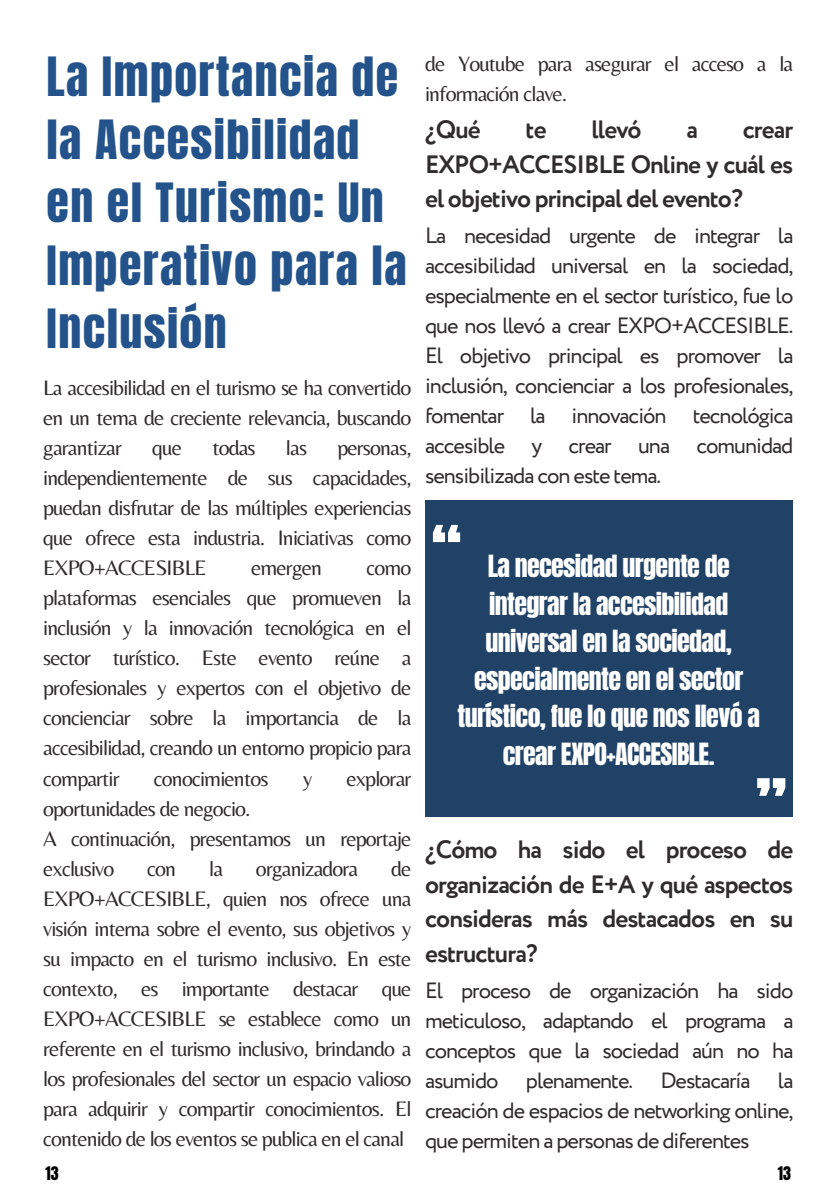
<style>
.page{position:relative;width:836px;height:1196px;background:#fff}
.page>*{position:absolute;margin:0;border:0;box-sizing:border-box;transform-origin:0 0}
.t1{font:68px "Anton";color:#fff}
.t2{font:66px "Anton";color:#fff}
.t3{font:46px/63px "Anton";letter-spacing:.03em;color:#23538a}
.t4{font:26px/37.6px "Anton";letter-spacing:-.025em;color:#fff;text-align:center}
.t5{font:700 25px/34.4px "Circe";letter-spacing:-.035em;color:#2f2c2b;text-align:justify}
.t6{font:22px/30px "Circe";letter-spacing:-.045em;color:#2f2c2b;text-align:justify}
.t7{font:21.8px/30px "Belleza";letter-spacing:-.04em;color:#2f2c2b;text-align:justify}
.t8{font:16px "Anton";color:#000}
</style>
<div class="page">
<div style="left:425px;top:499px;width:367px;height:317px;background:#214267"></div>
<h3 class="t3" style="left:47px;top:45px;width:361px">La Importancia de la Accesibilidad en el Turismo: Un<br>Imperativo para la<br>Inclusión</h3>
<p class="t7" style="left:43px;top:373px;width:370px">La accesibilidad en el turismo se ha convertido en un tema de creciente relevancia, buscando garantizar</p>
<p class="t7" style="left:152px;top:433px;width:31px">que</p>
<p class="t7" style="left:212px;top:433px;width:45px">todas</p>
<p class="t7" style="left:286px;top:433px;width:23px">las</p>
<p class="t7" style="left:43px;top:433px;width:370px;text-indent:294px">personas, independientemente de sus capacidades, puedan disfrutar de las múltiples experiencias que ofrece esta industria. Iniciativas como EXPO+ACCESIBLE</p>
<p class="t7" style="left:251px;top:553px;width:72px">emergen</p>
<p class="t7" style="left:43px;top:553px;width:370px;text-indent:323px">como plataformas esenciales que promueven la inclusión y la innovación tecnológica en el sector turístico. Este evento reúne a profesionales y expertos con el objetivo de concienciar sobre la importancia de la accesibilidad, creando un entorno propicio para compartir</p>
<p class="t7" style="left:154px;top:763px;width:116px">conocimientos</p>
<p class="t7" style="left:303px;top:763px;width:11px">y</p>
<p class="t7" style="left:346px;top:763px;width:66px">explorar</p>
<p class="t7" style="left:43px;top:793px;width:370px;text-align:left">oportunidades de negocio.<br>A continuación, presentamos un reportaje exclusivo</p>
<p class="t7" style="left:43px;top:853px;width:370px;text-indent:348px">de EXPO+ACCESIBLE, quien nos ofrece una visión interna sobre el evento, sus objetivos y su impacto en el turismo inclusivo. En este contexto, es importante destacar que EXPO+ACCESIBLE se establece como un referente en el turismo inclusivo, brindando a los profesionales del sector un espacio valioso para adquirir y compartir conocimientos. El contenido de los eventos se publica en el canal</p>
<p class="t7" style="left:147px;top:853px;width:30px">con</p>
<p class="t7" style="left:209px;top:853px;width:15px">la</p>
<p class="t7" style="left:256px;top:853px;width:104px">organizadora</p>
<p class="t8" style="left:45px;top:1162px;width:15px">13</p>
<p class="t7" style="left:425px;top:48px;width:370px">de Youtube para asegurar el acceso a la información clave.</p>
<p class="t5" style="left:425px;top:114px;width:57px">¿Qué</p>
<p class="t5" style="left:525px;top:114px;width:22px">te</p>
<p class="t5" style="left:591px;top:114px;width:52px">llevó</p>
<p class="t5" style="left:686px;top:114px;width:13px">a</p>
<p class="t5" style="left:425px;top:114px;width:370px;text-indent:318px">crear EXPO+ACCESIBLE Online y cuál es el objetivo principal del evento?</p>
<p class="t6" style="left:425px;top:222px;width:370px">La necesidad urgente de integrar la accesibilidad universal en la sociedad, especialmente en el sector turístico, fue lo que nos llevó a crear EXPO+ACCESIBLE.<br>El objetivo principal es promover la inclusión, concienciar a los profesionales, fomentar la innovación tecnológica accesible y crear una comunidad sensibilizada con este tema.</p>
<h2 class="t2" style="left:431px;top:506px;width:32px">“</h2>
<p class="t4" style="left:457px;top:548px;width:304px">La necesidad urgente de integrar la accesibilidad universal en la sociedad, especialmente en el sector turístico, fue lo que nos llevó a crear EXPO+ACCESIBLE.</p>
<h1 class="t1" style="left:755px;top:759px;width:33px">”</h1>
<p class="t5" style="left:425px;top:834px;width:370px">¿Cómo ha sido el proceso de organización de E+A y qué aspectos consideras más destacados en su estructura?</p>
<p class="t6" style="left:425px;top:976px;width:370px">El proceso de organización ha sido meticuloso, adaptando el programa a conceptos que la sociedad aún no ha asumido plenamente. Destacaría la creación de espacios de networking online, que permiten a personas de diferentes</p>
<p class="t8" style="left:777px;top:1162px;width:15px">13</p>
</div>
